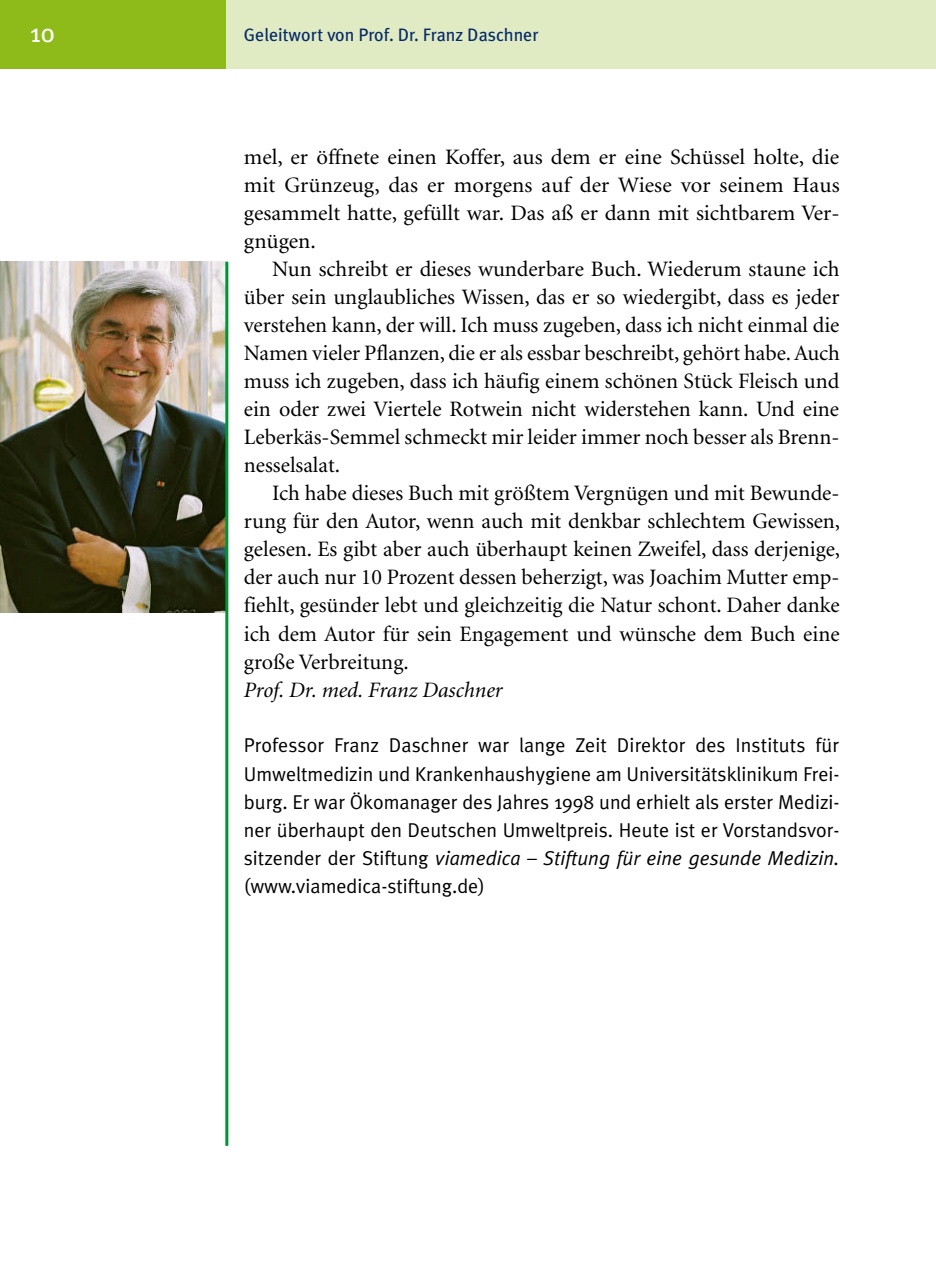
<style>
.page{position:relative;width:936px;height:1282px;background:#fff}
.page>*{position:absolute;margin:0;border:0;box-sizing:border-box;transform-origin:0 0}
.t1{font:26px "Meta Plus";color:#fff}
.t2{font:22px/28px "Minion";color:#000;text-align:justify}
.t3{font:italic 22px "Minion";color:#000}
.t4{font:20px/28px "Meta Plus Normal";color:#000;text-align:justify}
.t5{font:18px "Meta Plus";color:#052a68}
.s1{font-style:italic}
</style>
<div class="page">
<div style="left:0;top:0;width:227px;height:68px;background:#8eba1a"></div>
<div style="left:227px;top:0;width:708px;height:68px;background:#e0eac3"></div>
<img style="left:0;top:262px;width:225px;height:350px">
<hr style="left:225px;top:262px;width:3px;height:883px;background:#009236">
<p class="t1" style="left:30px;top:17px;width:26px">10</p>
<p class="t5" style="left:244px;top:24px;width:296px">Geleitwort von Prof. Dr. Franz Daschner</p>
<p class="t2" style="left:244px;top:145px;width:597px">mel, er öffnete einen Koffer, aus dem er eine Schüssel holte, die mit Grünzeug, das er morgens auf der Wiese vor seinem Haus gesammelt hatte, gefüllt war. Das aß er dann mit sichtbarem Ver&shy;gnügen.</p>
<p class="t2" style="left:244px;top:257px;width:597px;text-indent:28px">Nun schreibt er dieses wunderbare Buch. Wiederum staune ich über sein unglaubliches Wissen, das er so wiedergibt, dass es jeder verstehen kann, der will. Ich muss zugeben, dass ich nicht einmal die Namen vieler Pflanzen, die er als essbar beschreibt, gehört habe. Auch muss ich zugeben, dass ich häufig einem schönen Stück Fleisch und ein oder zwei Viertele Rotwein nicht widerstehen kann. Und eine Leberkäs-Semmel schmeckt mir leider immer noch besser als Brenn&shy;nesselsalat.</p>
<p class="t2" style="left:244px;top:481px;width:597px;text-indent:28px">Ich habe dieses Buch mit größtem Vergnügen und mit Bewunde&shy;rung für den Autor, wenn auch mit denkbar schlechtem Gewissen, gelesen. Es gibt aber auch überhaupt keinen Zweifel, dass derjenige, der auch nur 10 Prozent dessen beherzigt, was Joachim Mutter emp&shy;fiehlt, gesünder lebt und gleichzeitig die Natur schont. Daher danke ich dem Autor für sein Engagement und wünsche dem Buch eine große Verbreitung.</p>
<p class="t3" style="left:244px;top:681px;width:260px">Prof. Dr. med. Franz Daschner</p>
<p class="t4" style="left:244px;top:731px;width:597px">Professor Franz Daschner war lange Zeit Direktor des Instituts für Umweltmedizin und Krankenhaushygiene am Universitätsklinikum Frei&shy;burg. Er war Ökomanager des Jahres 1998 und erhielt als erster Medizi&shy;ner überhaupt den Deutschen Umweltpreis. Heute ist er Vorstandsvor&shy;sitzender der Stiftung <span class="s1">viamedica – Stiftung für eine gesunde Medizin. </span>(www.viamedica-stiftung.de)</p>
</div>
